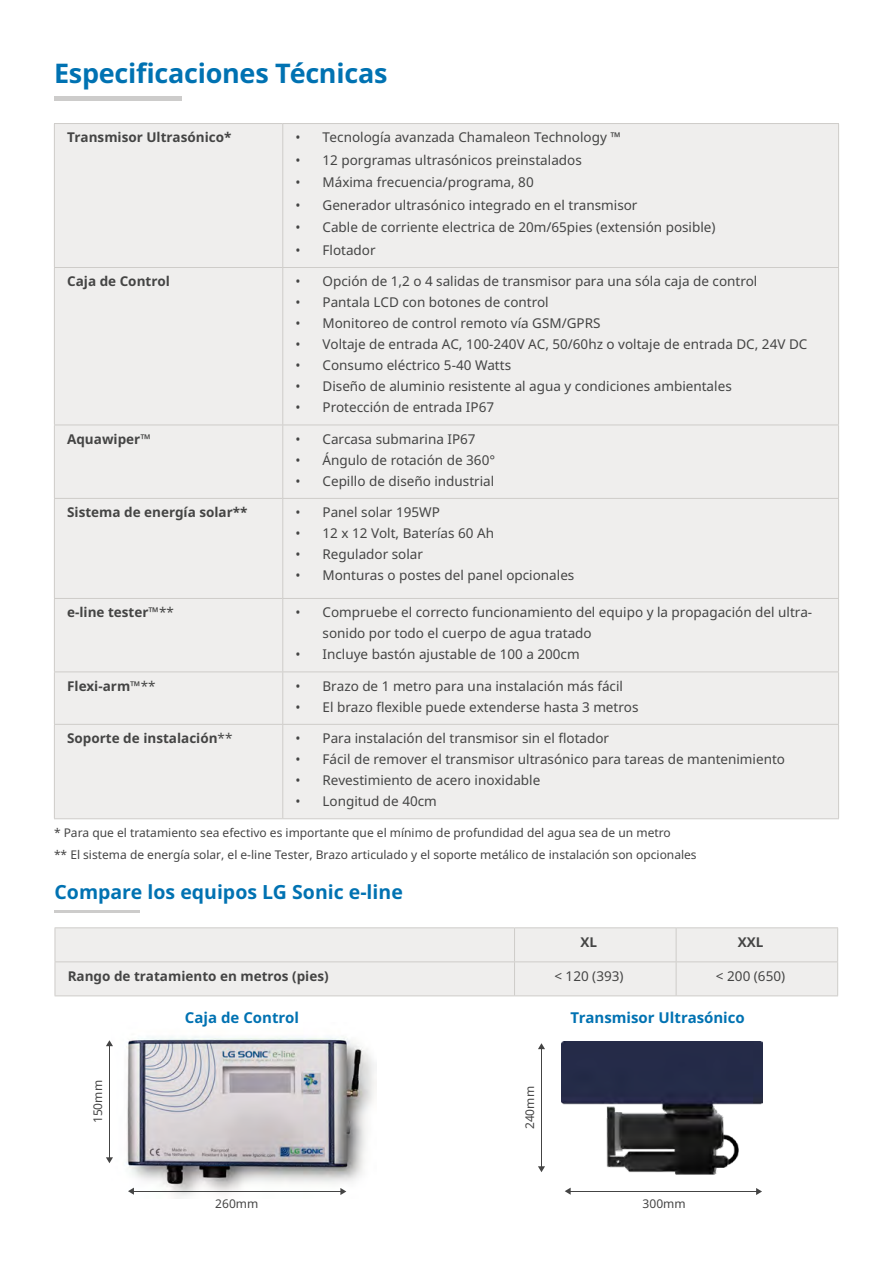
<style>
.page{position:relative;width:893px;height:1263px;background:#fff}
.page>*{position:absolute;margin:0;border:0;box-sizing:border-box;transform-origin:0 0}
.t1{font:700 27px "Noto Sans";letter-spacing:-.01em;color:#0072b2}
.t2{font:700 19.5px "Noto Sans";color:#0072b2}
.t3{font:700 15px "Noto Sans";color:#0072b2}
.t4{font:13.5px/21px "Noto Sans";color:#444}
.t5{font:700 13.5px "Noto Sans";color:#444}
.t6{font:12px/22.5px "Noto Sans";color:#444}
.s1{font-weight:400}
</style>
<div class="page">
<hr style="left:54px;top:97px;width:128px;height:4px;background:#cdcccb">
<div style="left:55px;top:124px;width:783px;height:694px;background:#efeeed"></div>
<hr style="left:54px;top:123px;width:229px;height:1px;background:#ceccc9">
<hr style="left:54px;top:124px;width:1px;height:143px;background:#ceccc9">
<hr style="left:283px;top:123px;width:556px;height:1px;background:#ceccc9">
<hr style="left:282px;top:124px;width:1px;height:143px;background:#ceccc9">
<hr style="left:838px;top:124px;width:1px;height:143px;background:#ceccc9">
<hr style="left:54px;top:267px;width:229px;height:1px;background:#ceccc9">
<hr style="left:54px;top:268px;width:1px;height:157px;background:#ceccc9">
<hr style="left:283px;top:267px;width:556px;height:1px;background:#ceccc9">
<hr style="left:282px;top:268px;width:1px;height:157px;background:#ceccc9">
<hr style="left:838px;top:268px;width:1px;height:157px;background:#ceccc9">
<hr style="left:54px;top:425px;width:229px;height:1px;background:#ceccc9">
<hr style="left:54px;top:425px;width:1px;height:73px;background:#ceccc9">
<hr style="left:283px;top:425px;width:556px;height:1px;background:#ceccc9">
<hr style="left:282px;top:425px;width:1px;height:73px;background:#ceccc9">
<hr style="left:838px;top:425px;width:1px;height:73px;background:#ceccc9">
<hr style="left:54px;top:498px;width:229px;height:1px;background:#ceccc9">
<hr style="left:54px;top:499px;width:1px;height:99px;background:#ceccc9">
<hr style="left:283px;top:498px;width:556px;height:1px;background:#ceccc9">
<hr style="left:282px;top:499px;width:1px;height:99px;background:#ceccc9">
<hr style="left:838px;top:499px;width:1px;height:99px;background:#ceccc9">
<hr style="left:54px;top:598px;width:229px;height:1px;background:#ceccc9">
<hr style="left:54px;top:599px;width:1px;height:72px;background:#ceccc9">
<hr style="left:283px;top:598px;width:556px;height:1px;background:#ceccc9">
<hr style="left:282px;top:599px;width:1px;height:72px;background:#ceccc9">
<hr style="left:838px;top:599px;width:1px;height:72px;background:#ceccc9">
<hr style="left:54px;top:671px;width:229px;height:1px;background:#ceccc9">
<hr style="left:54px;top:672px;width:1px;height:52px;background:#ceccc9">
<hr style="left:283px;top:671px;width:556px;height:1px;background:#ceccc9">
<hr style="left:282px;top:672px;width:1px;height:52px;background:#ceccc9">
<hr style="left:838px;top:672px;width:1px;height:52px;background:#ceccc9">
<hr style="left:54px;top:724px;width:229px;height:1px;background:#ceccc9">
<hr style="left:54px;top:725px;width:1px;height:93px;background:#ceccc9">
<hr style="left:283px;top:724px;width:556px;height:1px;background:#ceccc9">
<hr style="left:282px;top:725px;width:1px;height:93px;background:#ceccc9">
<hr style="left:838px;top:725px;width:1px;height:93px;background:#ceccc9">
<hr style="left:54px;top:818px;width:229px;height:1px;background:#ceccc9">
<hr style="left:283px;top:818px;width:556px;height:1px;background:#ceccc9">
<hr style="left:55px;top:910px;width:85px;height:2px;background:#cdcccb">
<div style="left:56px;top:928px;width:781px;height:67px;background:#efeeed"></div>
<hr style="left:55px;top:927px;width:459px;height:1px;background:#ceccc9">
<hr style="left:55px;top:928px;width:1px;height:33px;background:#ceccc9">
<hr style="left:514px;top:927px;width:162px;height:1px;background:#ceccc9">
<hr style="left:514px;top:928px;width:1px;height:33px;background:#ceccc9">
<hr style="left:676px;top:927px;width:162px;height:1px;background:#ceccc9">
<hr style="left:676px;top:928px;width:1px;height:33px;background:#ceccc9">
<hr style="left:837px;top:928px;width:1px;height:33px;background:#ceccc9">
<hr style="left:55px;top:961px;width:459px;height:1px;background:#ceccc9">
<hr style="left:55px;top:962px;width:1px;height:33px;background:#ceccc9">
<hr style="left:514px;top:961px;width:162px;height:1px;background:#ceccc9">
<hr style="left:514px;top:962px;width:1px;height:33px;background:#ceccc9">
<hr style="left:676px;top:961px;width:162px;height:1px;background:#ceccc9">
<hr style="left:676px;top:962px;width:1px;height:33px;background:#ceccc9">
<hr style="left:837px;top:962px;width:1px;height:33px;background:#ceccc9">
<hr style="left:55px;top:995px;width:459px;height:1px;background:#ceccc9">
<hr style="left:514px;top:995px;width:162px;height:1px;background:#ceccc9">
<hr style="left:676px;top:995px;width:162px;height:1px;background:#ceccc9">
<img style="left:111px;top:1036px;width:265px;height:162px">
<img style="left:561px;top:1042px;width:202px;height:133px">
<svg style="left:106px;top:1040px;width:7px;height:6px"></svg>
<svg style="left:106px;top:1157px;width:7px;height:6px"></svg>
<hr style="left:109px;top:1041px;width:1px;height:119px;background:#444">
<svg style="left:128px;top:1187px;width:6px;height:8px"></svg>
<svg style="left:340px;top:1188px;width:6px;height:7px"></svg>
<hr style="left:133px;top:1191px;width:208px;height:1px;background:#444">
<svg style="left:538px;top:1043px;width:7px;height:6px"></svg>
<svg style="left:538px;top:1166px;width:7px;height:6px"></svg>
<hr style="left:541px;top:1047px;width:1px;height:119px;background:#444">
<svg style="left:565px;top:1187px;width:6px;height:8px"></svg>
<svg style="left:756px;top:1188px;width:6px;height:7px"></svg>
<hr style="left:568px;top:1191px;width:192px;height:1px;background:#444">
<h1 class="t1" style="left:54px;top:54px;width:335px">Especificaciones Técnicas</h1>
<p class="t5" style="left:67px;top:128px;width:166px">Transmisor Ultrasónico*</p>
<p class="t4" style="left:296px;top:126px;width:327px">• Tecnología avanzada Chamaleon Technology ™</p>
<p class="t4" style="left:296px;top:149px;width:288px">• 12 porgramas ultrasónicos preinstalados</p>
<p class="t4" style="left:296px;top:171px;width:240px">• Máxima frecuencia/programa, 80</p>
<p class="t4" style="left:296px;top:194px;width:344px">• Generador ultrasónico integrado en el transmisor</p>
<p class="t4" style="left:296px;top:216px;width:422px">• Cable de corriente electrica de 20m/65pies (extensión posible)</p>
<p class="t4" style="left:296px;top:239px;width:82px">• Flotador</p>
<p class="t5" style="left:67px;top:272px;width:104px">Caja de Control</p>
<p class="t4" style="left:296px;top:270px;width:463px">• Opción de 1,2 o 4 salidas de transmisor para una sóla caja de control</p>
<p class="t4" style="left:296px;top:291px;width:255px">• Pantala LCD con botones de control</p>
<p class="t4" style="left:296px;top:312px;width:307px">• Monitoreo de control remoto vía GSM/GPRS</p>
<p class="t4" style="left:296px;top:333px;width:513px">• Voltaje de entrada AC, 100-240V AC, 50/60hz o voltaje de entrada DC, 24V DC</p>
<p class="t4" style="left:296px;top:354px;width:217px">• Consumo eléctrico 5-40 Watts</p>
<p class="t4" style="left:296px;top:375px;width:438px">• Diseño de aluminio resistente al agua y condiciones ambientales</p>
<p class="t4" style="left:296px;top:396px;width:200px">• Protección de entrada IP67</p>
<p class="t5" style="left:67px;top:429px;width:85px">Aquawiper<span class="s1">™</span></p>
<p class="t4" style="left:296px;top:428px;width:182px">• Carcasa submarina IP67</p>
<p class="t4" style="left:296px;top:449px;width:201px">• Ángulo de rotación de 360°</p>
<p class="t4" style="left:296px;top:470px;width:200px">• Cepillo de diseño industrial</p>
<p class="t5" style="left:67px;top:503px;width:182px">Sistema de energía solar**</p>
<p class="t4" style="left:296px;top:501px;width:146px">• Panel solar 195WP</p>
<p class="t4" style="left:296px;top:522px;width:200px">• 12 x 12 Volt, Baterías 60 Ah</p>
<p class="t4" style="left:296px;top:543px;width:129px">• Regulador solar</p>
<p class="t4" style="left:296px;top:564px;width:280px">• Monturas o postes del panel opcionales</p>
<p class="t5" style="left:67px;top:603px;width:108px">e-line tester<span class="s1">™**</span></p>
<p class="t4" style="left:323px;top:601px;width:491px;text-indent:-27px">• Compruebe el correcto funcionamiento del equipo y la propagación del ultra&shy;sonido por todo el cuerpo de agua tratado</p>
<p class="t4" style="left:296px;top:643px;width:286px">• Incluye bastón ajustable de 100 a 200cm</p>
<p class="t5" style="left:67px;top:676px;width:90px">Flexi-arm<span class="s1">™**</span></p>
<p class="t4" style="left:296px;top:675px;width:329px">• Brazo de 1 metro para una instalación más fácil</p>
<p class="t4" style="left:296px;top:696px;width:344px">• El brazo flexible puede extenderse hasta 3 metros</p>
<p class="t5" style="left:67px;top:729px;width:167px">Soporte de instalación<span class="s1">**</span></p>
<p class="t4" style="left:296px;top:727px;width:315px">• Para instalación del transmisor sin el flotador</p>
<p class="t4" style="left:296px;top:748px;width:491px">• Fácil de remover el transmisor ultrasónico para tareas de mantenimiento</p>
<p class="t4" style="left:296px;top:769px;width:246px">• Revestimiento de acero inoxidable</p>
<p class="t4" style="left:296px;top:790px;width:143px">• Longitud de 40cm</p>
<p class="t6" style="left:54px;top:821px;width:644px">* Para que el tratamiento sea efectivo es importante que el mínimo de profundidad del agua sea de un metro<br>** El sistema de energía solar, el e-line Tester, Brazo articulado y el soporte metálico de instalación son opcionales</p>
<h2 class="t2" style="left:55px;top:878px;width:350px">Compare los equipos LG Sonic e-line</h2>
<p class="t5" style="left:581px;top:932px;width:18px">XL</p>
<p class="t5" style="left:738px;top:932px;width:27px">XXL</p>
<p class="t5" style="left:68px;top:966px;width:262px">Rango de tratamiento en metros (pies)</p>
<p class="t4" style="left:554px;top:965px;width:71px">&lt; 120 (393)</p>
<p class="t4" style="left:716px;top:965px;width:71px">&lt; 200 (650)</p>
<p class="t6" style="left:86px;top:1123px;width:45px;rotate:-90deg">150mm</p>
<p class="t3" style="left:185px;top:1007px;width:116px">Caja de Control</p>
<p class="t3" style="left:570px;top:1007px;width:176px">Transmisor Ultrasónico</p>
<p class="t6" style="left:215px;top:1192px;width:45px">260mm</p>
<p class="t6" style="left:518px;top:1129px;width:45px;rotate:-90deg">240mm</p>
<p class="t6" style="left:643px;top:1192px;width:45px">300mm</p>
</div>
